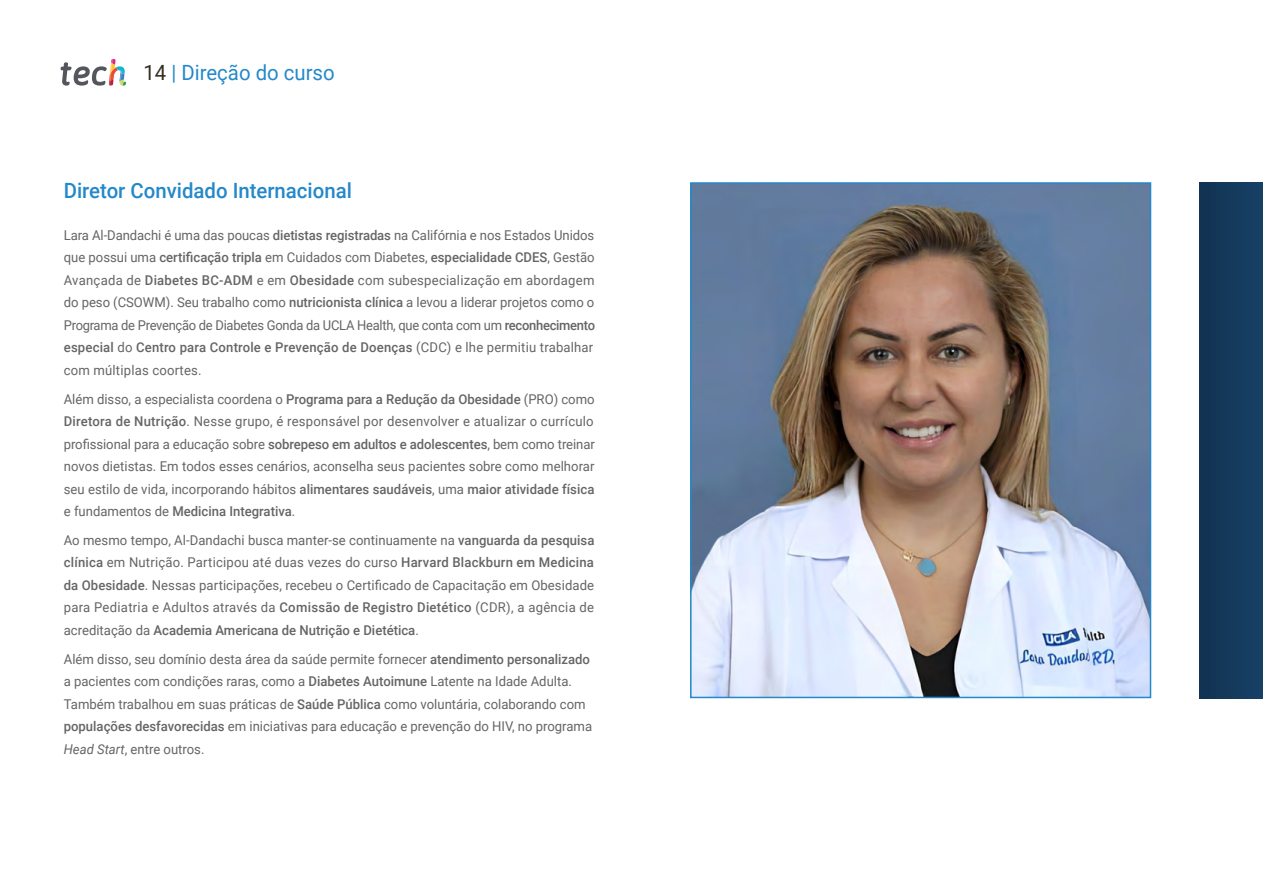
<style>
.page{position:relative;width:1263px;height:893px;background:#fff}
.page>*{position:absolute;margin:0;border:0;box-sizing:border-box;transform-origin:0 0}
.t1{font:500 21px "Roboto";color:#2488c9}
.t2{font:21px "Roboto";color:#2488c9}
.t3{font:13.5px/22.5px "Roboto";color:#656565}
.s1{color:#312e20}
.s2{font-weight:500}
.s3{font-style:italic}
</style>
<div class="page">
<img style="left:693px;top:185px;width:455px;height:510px">
<div style="left:690px;top:182px;width:461px;height:516px;border:2px solid #2488c9"></div>
<svg style="left:61px;top:59px;width:65px;height:27px"></svg>
<div style="left:1199px;top:182px;width:64px;height:516px;background:#14395b"></div>
<h1 class="t2" style="left:144px;top:57px;width:193px"><span class="s1">14</span> | Direção do curso</h1>
<h1 class="t1" style="left:64px;top:176px;width:290px">Diretor Convidado Internacional</h1>
<p class="t3" style="left:64px;top:223px;width:533px">Lara Al-Dandachi é uma das poucas <span class="s2">dietistas registradas</span> na Califórnia e nos Estados Unidos que possui uma <span class="s2">certificação tripla</span> em Cuidados com Diabetes, <span class="s2">especialidade CDES</span>, Gestão Avançada de <span class="s2">Diabetes BC-ADM</span> e em <span class="s2">Obesidade</span> com subespecialização em abordagem do peso (CSOWM). Seu trabalho como <span class="s2">nutricionista clínica</span> a levou a liderar projetos como o Programa de Prevenção de Diabetes Gonda da UCLA Health, que conta com um <span class="s2">reconhecimento especial</span> do <span class="s2">Centro para Controle e Prevenção de Doenças</span> (CDC) e lhe permitiu trabalhar com múltiplas coortes.</p>
<p class="t3" style="left:64px;top:387px;width:533px;text-align:justify">Além disso, a especialista coordena o <span class="s2">Programa para a Redução da Obesidade</span> (PRO) como <span class="s2">Diretora de Nutrição</span>. Nesse grupo, é responsável por desenvolver e atualizar o currículo profissional para a educação sobre <span class="s2">sobrepeso em adultos e adolescentes</span>, bem como treinar novos dietistas. Em todos esses cenários, aconselha seus pacientes sobre como melhorar seu estilo de vida, incorporando hábitos <span class="s2">alimentares saudáveis</span>, uma <span class="s2">maior atividade física </span>e fundamentos de <span class="s2">Medicina Integrativa</span>.</p>
<p class="t3" style="left:64px;top:528px;width:532px;text-align:justify">Ao mesmo tempo, Al-Dandachi busca manter-se continuamente na <span class="s2">vanguarda da pesquisa clínica</span> em Nutrição. Participou até duas vezes do curso <span class="s2">Harvard Blackburn em Medicina da Obesidade</span>. Nessas participações, recebeu o Certificado de Capacitação em Obesidade para Pediatria e Adultos através da <span class="s2">Comissão de Registro Dietético</span> (CDR), a agência de acreditação da <span class="s2">Academia Americana de Nutrição e Dietética</span>.</p>
<p class="t3" style="left:64px;top:647px;width:530px">Além disso, seu domínio desta área da saúde permite fornecer <span class="s2">atendimento personalizado </span>a pacientes com condições raras, como a <span class="s2">Diabetes Autoimune</span> Latente na Idade Adulta.<br>Também trabalhou em suas práticas de <span class="s2">Saúde Pública</span> como voluntária, colaborando com <span class="s2">populações desfavorecidas</span> em iniciativas para educação e prevenção do HIV, no programa <span class="s3">Head Start</span>, entre outros.</p>
</div>
